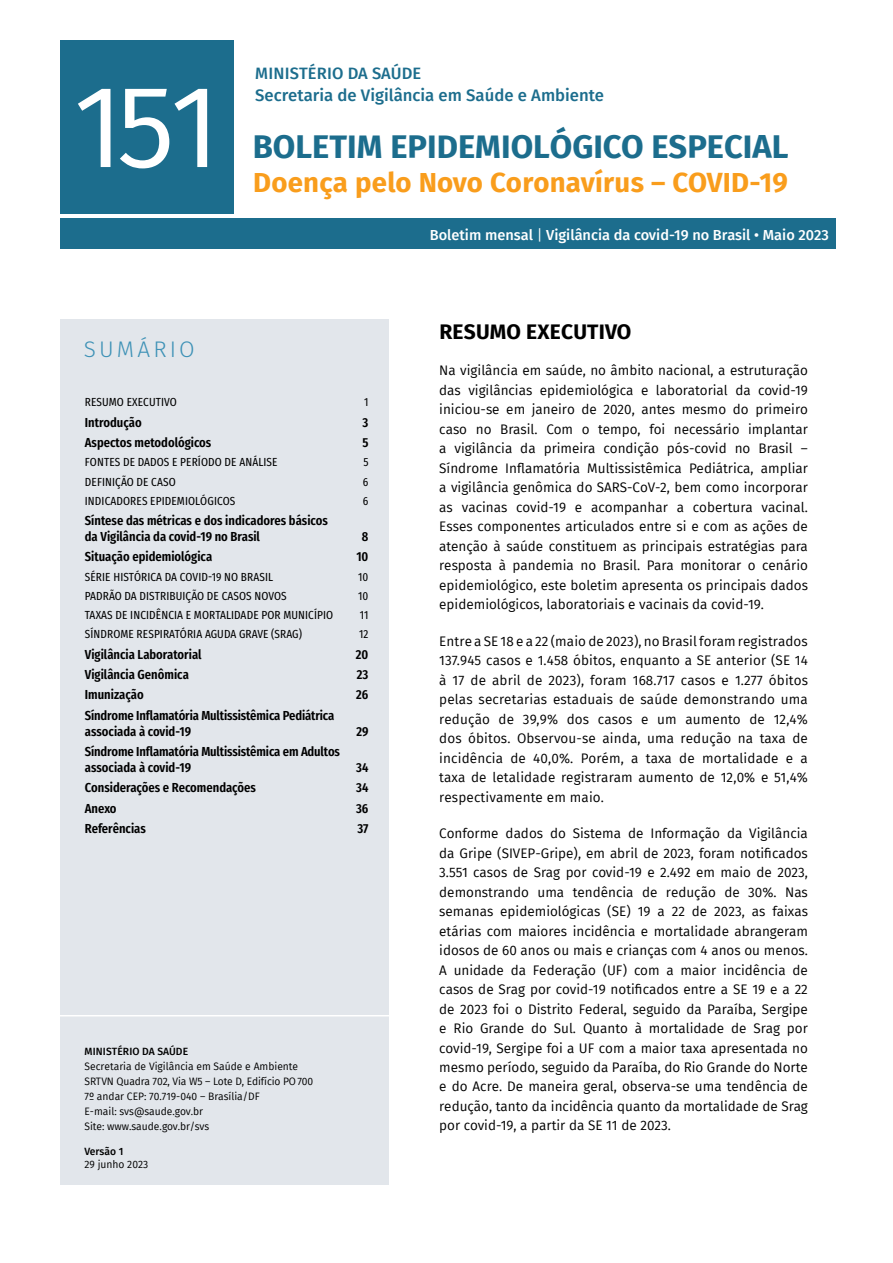
<style>
.page{position:relative;width:893px;height:1263px;background:#fff}
.page>*{position:absolute;margin:0;border:0;box-sizing:border-box;transform-origin:0 0}
.t1{font:117px "Fira Sans";color:#fff}
.t2{font:700 32.7px "Fira Sans";color:#1c6d8d}
.t3{font:700 27.6px "Fira Sans";letter-spacing:.01em;color:#f99d1c}
.t4{font:300 22.5px "Fira Sans";letter-spacing:.14em;color:#3d91b6}
.t5{font:700 21px "Fira Sans";letter-spacing:.01em;color:#000}
.t6{font:500 16.8px "Fira Sans";color:#1c6d8d}
.t7{font:500 16.5px "Fira Sans";letter-spacing:.01em;color:#1c6d8d}
.t8{font:500 14.55px "Fira Sans";color:#fff}
.t9{font:13.5px/19.5px "Fira Sans";color:#000;text-align:justify}
.t10{font:600 13.05px/16px "Fira Sans Condensed";color:#000}
.t11{font:11.7px "Fira Sans Condensed";letter-spacing:.01em;color:#000}
.t12{font:10.5px/15px "Fira Sans";color:#000}
.t13{font:500 10.5px "Fira Sans";letter-spacing:.01em;color:#000}
.s1{font-weight:400}
</style>
<div class="page">
<div style="left:60px;top:218px;width:776px;height:31px;background:#1c6d8d"></div>
<div style="left:61px;top:40px;width:173px;height:173px;background:#1c6d8d"></div>
<div style="left:60px;top:319px;width:328px;height:866px;background:#e2e6eb"></div>
<hr style="left:48px;top:1015px;width:347px;height:1px;background:#fff">
<h1 class="t1" style="left:74px;top:39px;width:148px">151</h1>
<p class="t7" style="left:255px;top:60px;width:168px">MINISTÉRIO DA SAÚDE</p>
<p class="t6" style="left:255px;top:81px;width:351px">Secretaria de Vigilância em Saúde e Ambiente</p>
<h2 class="t2" style="left:253px;top:120px;width:537px">BOLETIM EPIDEMIOLÓGICO ESPECIAL</h2>
<h3 class="t3" style="left:253px;top:159px;width:536px">Doença pelo Novo Coronavírus – COVID-19</h3>
<p class="t8" style="left:430px;top:224px;width:401px">Boletim mensal <span class="s1">|</span> Vigilância da covid-19 no Brasil • Maio 2023</p>
<h3 class="t4" style="left:84px;top:333px;width:112px">SUMÁRIO</h3>
<p class="t11" style="left:85px;top:392px;width:94px">RESUMO EXECUTIVO</p>
<p class="t11" style="left:364px;top:392px;width:6px">1</p>
<p class="t10" style="left:85px;top:413px;width:58px">Introdução</p>
<p class="t10" style="left:363px;top:413px;width:7px">3</p>
<p class="t10" style="left:85px;top:433px;width:128px">Aspectos metodológicos</p>
<p class="t10" style="left:362px;top:433px;width:8px">5</p>
<p class="t11" style="left:85px;top:451px;width:194px">FONTES DE DADOS E PERÍODO DE ANÁLISE</p>
<p class="t11" style="left:363px;top:451px;width:7px">5</p>
<p class="t11" style="left:85px;top:471px;width:92px">DEFINIÇÃO DE CASO</p>
<p class="t11" style="left:363px;top:471px;width:7px">6</p>
<p class="t11" style="left:85px;top:490px;width:152px">INDICADORES EPIDEMIOLÓGICOS</p>
<p class="t11" style="left:363px;top:490px;width:7px">6</p>
<p class="t10" style="left:85px;top:511px;width:245px">Síntese das métricas e dos indicadores básicos da Vigilância da covid-19 no Brasil</p>
<p class="t10" style="left:362px;top:527px;width:8px">8</p>
<p class="t10" style="left:85px;top:547px;width:129px">Situação epidemiológica</p>
<p class="t10" style="left:356px;top:547px;width:14px">10</p>
<p class="t11" style="left:85px;top:566px;width:190px">SÉRIE HISTÓRICA DA COVID-19 NO BRASIL</p>
<p class="t11" style="left:358px;top:566px;width:12px">10</p>
<p class="t11" style="left:85px;top:585px;width:203px">PADRÃO DA DISTRIBUIÇÃO DE CASOS NOVOS</p>
<p class="t11" style="left:358px;top:585px;width:12px">10</p>
<p class="t11" style="left:85px;top:604px;width:250px">TAXAS DE INCIDÊNCIA E MORTALIDADE POR MUNICÍPIO</p>
<p class="t11" style="left:360px;top:604px;width:10px">11</p>
<p class="t11" style="left:85px;top:624px;width:219px">SÍNDROME RESPIRATÓRIA AGUDA GRAVE (SRAG)</p>
<p class="t11" style="left:359px;top:624px;width:11px">12</p>
<p class="t10" style="left:85px;top:645px;width:118px">Vigilância Laboratorial</p>
<p class="t10" style="left:356px;top:645px;width:14px">20</p>
<p class="t10" style="left:85px;top:665px;width:106px">Vigilância Genômica</p>
<p class="t10" style="left:357px;top:665px;width:13px">23</p>
<p class="t10" style="left:85px;top:685px;width:60px">Imunização</p>
<p class="t10" style="left:356px;top:685px;width:14px">26</p>
<p class="t10" style="left:85px;top:706px;width:251px">Síndrome Inflamatória Multissistêmica Pediátrica associada à covid-19</p>
<p class="t10" style="left:356px;top:722px;width:14px">29</p>
<p class="t10" style="left:85px;top:742px;width:257px">Síndrome Inflamatória Multissistêmica em Adultos associada à covid-19</p>
<p class="t10" style="left:356px;top:758px;width:14px">34</p>
<p class="t10" style="left:85px;top:778px;width:173px">Considerações e Recomendações</p>
<p class="t10" style="left:356px;top:778px;width:14px">34</p>
<p class="t10" style="left:85px;top:799px;width:33px">Anexo</p>
<p class="t10" style="left:356px;top:799px;width:14px">36</p>
<p class="t10" style="left:85px;top:819px;width:63px">Referências</p>
<p class="t10" style="left:357px;top:819px;width:13px">37</p>
<p class="t13" style="left:85px;top:1042px;width:105px">MINISTÉRIO DA SAÚDE</p>
<p class="t12" style="left:85px;top:1058px;width:230px">Secretaria de Vigilância em Saúde e Ambiente SRTVN Quadra 702, Via W5 – Lote D, Edifício PO700<br>7º andar CEP: 70.719-040 – Brasília/DF<br>E-mail: svs@saude.gov.br<br>Site: www.saude.gov.br/svs</p>
<p class="t13" style="left:85px;top:1143px;width:40px">Versão 1</p>
<p class="t12" style="left:85px;top:1157px;width:65px">29 junho 2023</p>
<h3 class="t5" style="left:439px;top:314px;width:193px">RESUMO EXECUTIVO</h3>
<p class="t9" style="left:439px;top:360px;width:370px">Na vigilância em saúde, no âmbito nacional, a estruturação das vigilâncias epidemiológica e laboratorial da covid-19 iniciou-se em janeiro de 2020, antes mesmo do primeiro caso no Brasil. Com o tempo, foi necessário implantar a vigilância da primeira condição pós-covid no Brasil – Síndrome Inflamatória Multissistêmica Pediátrica, ampliar a vigilância genômica do SARS-CoV-2, bem como incorporar as vacinas covid-19 e acompanhar a cobertura vacinal.<br>Esses componentes articulados entre si e com as ações de atenção à saúde constituem as principais estratégias para resposta à pandemia no Brasil. Para monitorar o cenário epidemiológico, este boletim apresenta os principais dados epidemiológicos, laboratoriais e vacinais da covid-19.</p>
<p class="t9" style="left:439px;top:631px;width:370px">Entre a SE 18 e a 22 (maio de 2023), no Brasil foram registrados 137.945 casos e 1.458 óbitos, enquanto a SE anterior (SE 14 à 17 de abril de 2023), foram 168.717 casos e 1.277 óbitos pelas secretarias estaduais de saúde demonstrando uma redução de 39,9% dos casos e um aumento de 12,4% dos óbitos. Observou-se ainda, uma redução na taxa de incidência de 40,0%. Porém, a taxa de mortalidade e a taxa de letalidade registraram aumento de 12,0% e 51,4% respectivamente em maio.</p>
<p class="t9" style="left:439px;top:823px;width:370px">Conforme dados do Sistema de Informação da Vigilância da Gripe (SIVEP-Gripe), em abril de 2023, foram notificados 3.551 casos de Srag por covid-19 e 2.492 em maio de 2023, demonstrando uma tendência de redução de 30%. Nas semanas epidemiológicas (SE) 19 a 22 de 2023, as faixas etárias com maiores incidência e mortalidade abrangeram idosos de 60 anos ou mais e crianças com 4 anos ou menos.<br>A unidade da Federação (UF) com a maior incidência de casos de Srag por covid-19 notificados entre a SE 19 e a 22 de 2023 foi o Distrito Federal, seguido da Paraíba, Sergipe e Rio Grande do Sul. Quanto à mortalidade de Srag por covid-19, Sergipe foi a UF com a maior taxa apresentada no mesmo período, seguido da Paraíba, do Rio Grande do Norte e do Acre. De maneira geral, observa-se uma tendência de redução, tanto da incidência quanto da mortalidade de Srag por covid-19, a partir da SE 11 de 2023.</p>
</div>
